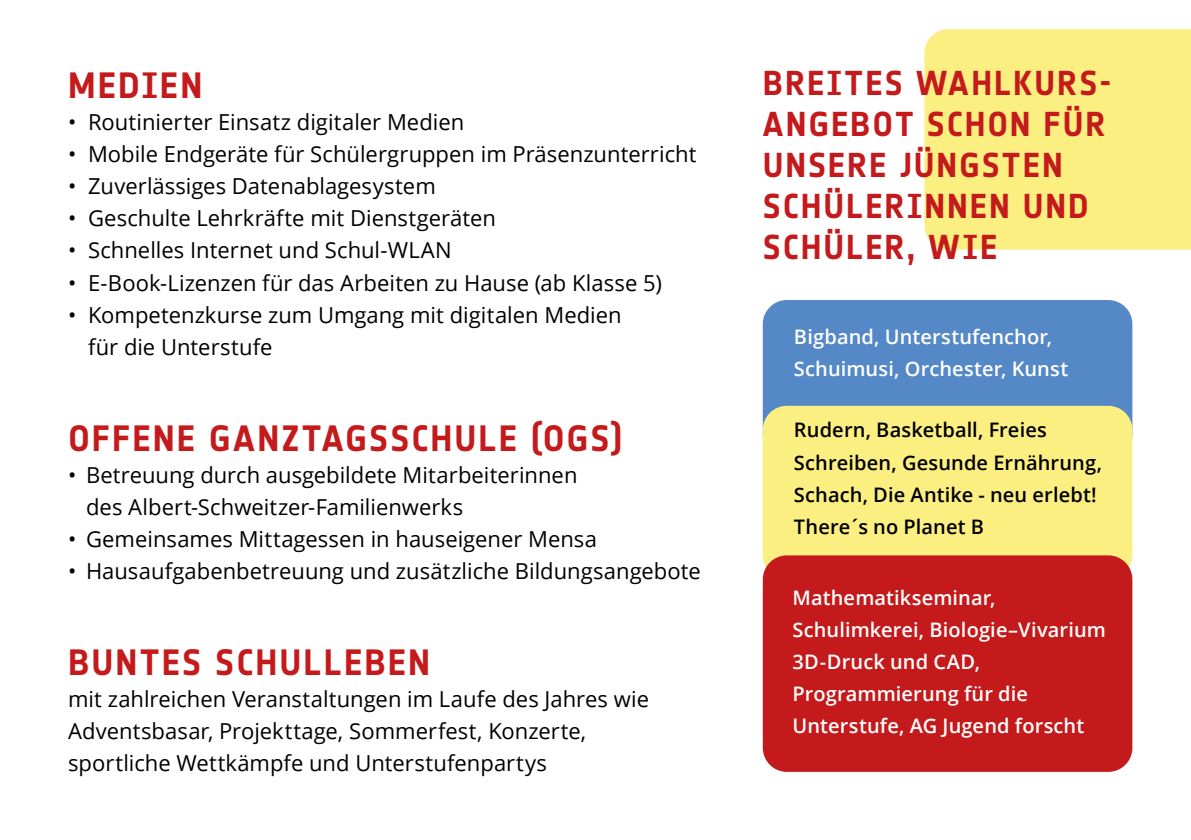
<style>
.page{position:relative;width:1191px;height:840px;background:#fff}
.page>*{position:absolute;margin:0;border:0;box-sizing:border-box;transform-origin:0 0}
.t1{font:700 36px "Notes";letter-spacing:.06em;color:#c51a1b}
.t2{font:700 34px/40.8px "Notes";letter-spacing:.06em;color:#c51a1b}
.t3{font:22px/32px "Open Sans";color:#000}
.t4{font:600 20px/32px "Open Sans";letter-spacing:.005em;color:#fff}
.t5{font:600 20px/32px "Open Sans";letter-spacing:.005em;color:#000}
</style>
<div class="page">
<div style="left:924px;top:29px;width:267px;height:220px;background:#fbef82"></div>
<div style="left:763px;top:300px;width:369px;height:158px;background:#5488c7;border-radius:24px"></div>
<div style="left:763px;top:405px;width:369px;height:174px;background:#fbef82;border-radius:24px"></div>
<div style="left:763px;top:555px;width:369px;height:216px;background:#c51a1b;border-radius:24px"></div>
<h1 class="t1" style="left:68px;top:65px;width:136px">MEDIEN</h1>
<p class="t3" style="left:68px;top:106px;width:398px">• Routinierter Einsatz digitaler Medien</p>
<p class="t3" style="left:68px;top:138px;width:630px">• Mobile Endgeräte für Schülergruppen im Präsenzunterricht</p>
<p class="t3" style="left:68px;top:170px;width:369px">• Zuverlässiges Datenablagesystem</p>
<p class="t3" style="left:68px;top:202px;width:429px">• Geschulte Lehrkräfte mit Dienstgeräten</p>
<p class="t3" style="left:68px;top:234px;width:385px">• Schnelles Internet und Schul-WLAN</p>
<p class="t3" style="left:68px;top:266px;width:595px">• E-Book-Lizenzen für das Arbeiten zu Hause (ab Klasse 5)</p>
<p class="t3" style="left:88px;top:298px;width:535px;text-indent:-20px">• Kompetenzkurse zum Umgang mit digitalen Medien für die Unterstufe</p>
<h1 class="t1" style="left:68px;top:417px;width:556px">OFFENE GANZTAGSSCHULE (OGS)</h1>
<p class="t3" style="left:86px;top:457px;width:493px;text-indent:-18px">• Betreuung durch ausgebildete Mitarbeiterinnen des Albert-Schweitzer-Familienwerks</p>
<p class="t3" style="left:68px;top:521px;width:530px">• Gemeinsames Mittagessen in hauseigener Mensa</p>
<p class="t3" style="left:68px;top:554px;width:634px">• Hausaufgabenbetreuung und zusätzliche Bildungsangebote</p>
<h1 class="t1" style="left:68px;top:641px;width:364px">BUNTES SCHULLEBEN</h1>
<p class="t3" style="left:68px;top:681px;width:582px">mit zahlreichen Veranstaltungen im Laufe des Jahres wie<br>Adventsbasar, Projekttage, Sommerfest, Konzerte, sportliche Wettkämpfe und Unterstufenpartys</p>
<h2 class="t2" style="left:763px;top:63px;width:350px">BREITES WAHLKURS-<br>ANGEBOT SCHON FÜR<br>UNSERE JÜNGSTEN<br>SCHÜLERINNEN UND<br>SCHÜLER, WIE</h2>
<p class="t4" style="left:794px;top:320px;width:276px">Bigband, Unterstufenchor,<br>Schuimusi, Orchester, Kunst</p>
<p class="t5" style="left:794px;top:413px;width:310px">Rudern, Basketball, Freies<br>Schreiben, Gesunde Ernährung,<br>Schach, Die Antike - neu erlebt!<br>There´s no Planet B</p>
<p class="t4" style="left:792px;top:580px;width:315px">Mathematikseminar,<br>Schulimkerei, Biologie–Vivarium<br>3D-Druck und CAD,<br>Programmierung für die<br>Unterstufe, AG Jugend forscht</p>
</div>
